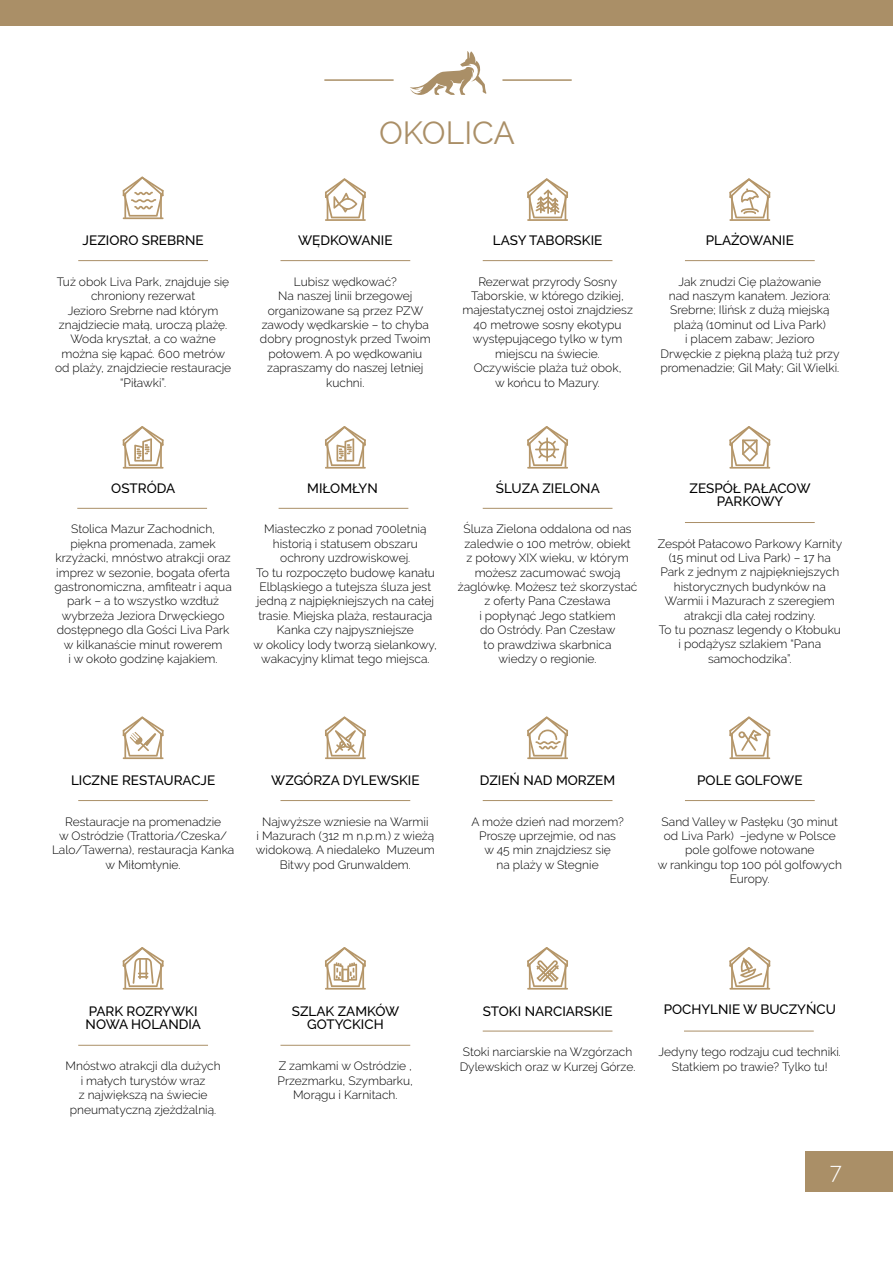
<style>
.page{position:relative;width:893px;height:1263px;background:#fff}
.page>*{position:absolute;margin:0;border:0;box-sizing:border-box;transform-origin:0 0}
.t1{font:31.5px "Raleway";color:#aa8f67}
.t2{font:300 22.5px "Raleway";color:#fff}
.t3{font:500 13.5px/13.5px "Raleway";color:#000;text-align:center}
.t4{font:300 12px/14.4px "Raleway";color:#000;text-align:center}
</style>
<div class="page">
<svg style="left:410px;top:51px;width:77px;height:44px"></svg>
<hr style="left:324px;top:79px;width:70px;height:2px;background:#aa8f67">
<hr style="left:502px;top:79px;width:70px;height:2px;background:#aa8f67">
<hr style="left:78px;top:260px;width:130px;height:1px;background:#aa8f67">
<hr style="left:78px;top:800px;width:130px;height:1px;background:#aa8f67">
<hr style="left:483px;top:1031px;width:129px;height:1px;background:#aa8f67">
<hr style="left:77px;top:508px;width:130px;height:1px;background:#aa8f67">
<hr style="left:280px;top:260px;width:130px;height:1px;background:#aa8f67">
<hr style="left:280px;top:800px;width:130px;height:1px;background:#aa8f67">
<hr style="left:279px;top:508px;width:129px;height:1px;background:#aa8f67">
<hr style="left:483px;top:260px;width:129px;height:1px;background:#aa8f67">
<hr style="left:483px;top:800px;width:129px;height:1px;background:#aa8f67">
<hr style="left:483px;top:508px;width:129px;height:1px;background:#aa8f67">
<hr style="left:685px;top:260px;width:130px;height:1px;background:#aa8f67">
<hr style="left:685px;top:800px;width:130px;height:1px;background:#aa8f67">
<hr style="left:684px;top:1031px;width:130px;height:1px;background:#aa8f67">
<hr style="left:685px;top:522px;width:130px;height:1px;background:#aa8f67">
<hr style="left:280px;top:1045px;width:130px;height:1px;background:#aa8f67">
<hr style="left:78px;top:1045px;width:130px;height:1px;background:#aa8f67">
<hr style="left:123px;top:217px;width:41px;height:2px;background:#b59669">
<svg style="left:123px;top:177px;width:41px;height:40px"></svg>
<hr style="left:325px;top:219px;width:41px;height:2px;background:#b59669">
<svg style="left:325px;top:178px;width:41px;height:42px"></svg>
<hr style="left:362px;top:195px;width:2px;height:25px;background:#b59669">
<hr style="left:527px;top:219px;width:41px;height:2px;background:#b59669">
<svg style="left:527px;top:178px;width:41px;height:42px"></svg>
<hr style="left:729px;top:219px;width:41px;height:2px;background:#b59669">
<svg style="left:729px;top:178px;width:41px;height:42px"></svg>
<svg style="left:123px;top:426px;width:41px;height:40px"></svg>
<hr style="left:123px;top:467px;width:41px;height:2px;background:#b59669">
<hr style="left:124px;top:443px;width:2px;height:25px;background:#b59669">
<hr style="left:160px;top:443px;width:2px;height:25px;background:#b59669">
<hr style="left:325px;top:467px;width:41px;height:2px;background:#b59669">
<svg style="left:325px;top:426px;width:41px;height:42px"></svg>
<hr style="left:362px;top:443px;width:2px;height:25px;background:#b59669">
<hr style="left:527px;top:467px;width:41px;height:2px;background:#b59669">
<svg style="left:527px;top:426px;width:41px;height:42px"></svg>
<hr style="left:729px;top:467px;width:41px;height:2px;background:#b59669">
<svg style="left:729px;top:426px;width:41px;height:42px"></svg>
<hr style="left:123px;top:757px;width:41px;height:2px;background:#b59669">
<hr style="left:124px;top:733px;width:2px;height:25px;background:#b59669">
<hr style="left:160px;top:733px;width:2px;height:25px;background:#b59669">
<svg style="left:123px;top:716px;width:41px;height:40px"></svg>
<hr style="left:325px;top:757px;width:41px;height:2px;background:#b59669">
<svg style="left:325px;top:716px;width:41px;height:42px"></svg>
<hr style="left:527px;top:757px;width:41px;height:2px;background:#b59669">
<svg style="left:527px;top:716px;width:41px;height:42px"></svg>
<hr style="left:729px;top:757px;width:41px;height:2px;background:#b59669">
<svg style="left:729px;top:716px;width:41px;height:42px"></svg>
<svg style="left:325px;top:947px;width:41px;height:42px"></svg>
<svg style="left:527px;top:947px;width:41px;height:42px"></svg>
<svg style="left:123px;top:947px;width:41px;height:40px"></svg>
<hr style="left:123px;top:988px;width:41px;height:1px;background:#b59669">
<hr style="left:124px;top:964px;width:2px;height:25px;background:#b59669">
<hr style="left:160px;top:964px;width:2px;height:25px;background:#b59669">
<svg style="left:729px;top:947px;width:41px;height:42px"></svg>
<div style="left:0;top:0;width:893px;height:26px;background:#aa8f67"></div>
<div style="left:805px;top:1151px;width:88px;height:41px;background:#aa8f67"></div>
<h1 class="t1" style="left:379px;top:114px;width:137px">OKOLICA</h1>
<p class="t3" style="left:83px;top:233px;width:122px">JEZIORO SREBRNE</p>
<p class="t4" style="left:55px;top:274px;width:178px">Tuż obok Liva Park, znajduje się chroniony rezerwat<br>Jezioro Srebrne nad którym znajdziecie małą, uroczą plażę.<br>Woda kryształ, a co ważne można się kąpać. 600 metrów od plaży, znajdziecie restauracje “Piławki”.</p>
<p class="t3" style="left:298px;top:234px;width:96px">WĘDKOWANIE</p>
<p class="t4" style="left:260px;top:274px;width:172px">Lubisz wędkować?<br>Na naszej linii brzegowej organizowane są przez PZW zawody wędkarskie – to chyba dobry prognostyk przed Twoim połowem. A po wędkowaniu zapraszamy do naszej letniej kuchni.</p>
<p class="t3" style="left:493px;top:234px;width:111px">LASY TABORSKIE</p>
<p class="t4" style="left:462px;top:274px;width:172px">Rezerwat przyrody Sosny<br>Taborskie, w którego dzikiej, majestatycznej ostoi znajdziesz<br>40 metrowe sosny ekotypu występującego tylko w tym miejscu na świecie.<br>Oczywiście plaża tuż obok,<br>w końcu to Mazury.</p>
<p class="t3" style="left:706px;top:234px;width:90px">PLAŻOWANIE</p>
<p class="t4" style="left:660px;top:274px;width:181px">Jak znudzi Cię plażowanie<br>nad naszym kanałem. Jeziora:<br>Srebrne; Ilińsk z dużą miejską plażą (10minut od Liva Park)<br>i placem zabaw; Jezioro<br>Drwęckie z piękną plażą tuż przy promenadzie; Gil Mały; Gil Wielki.</p>
<p class="t3" style="left:111px;top:481px;width:66px">OSTRÓDA</p>
<p class="t4" style="left:54px;top:522px;width:179px">Stolica Mazur Zachodnich, piękna promenada, zamek krzyżacki, mnóstwo atrakcji oraz imprez w sezonie, bogata oferta gastronomiczna, amfiteatr i aqua park – a to wszystko wzdłuż wybrzeża Jeziora Drwęckiego dostępnego dla Gości Liva Park w kilkanaście minut rowerem<br>i w około godzinę kajakiem.</p>
<p class="t3" style="left:307px;top:481px;width:72px">MIŁOMŁYN</p>
<p class="t4" style="left:254px;top:522px;width:185px">Miasteczko z ponad 700letnią historią i statusem obszaru ochrony uzdrowiskowej.<br>To tu rozpoczęto budowę kanału<br>Elbląskiego a tutejsza śluza jest jedną z najpiękniejszych na całej trasie. Miejska plaża, restauracja<br>Kanka czy najpyszniejsze<br>w okolicy lody tworzą sielankowy, wakacyjny klimat tego miejsca.</p>
<p class="t3" style="left:496px;top:481px;width:106px">ŚLUZA ZIELONA</p>
<p class="t4" style="left:458px;top:522px;width:181px">Śluza Zielona oddalona od nas zaledwie o 100 metrów, obiekt<br>z połowy XIX wieku, w którym możesz zacumować swoją żaglówkę. Możesz też skorzystać z oferty Pana Czesława<br>i popłynąć Jego statkiem<br>do Ostródy. Pan Czesław<br>to prawdziwa skarbnica<br>wiedzy o regionie.</p>
<p class="t3" style="left:690px;top:481px;width:122px">ZESPÓŁ PAŁACOW<br>PARKOWY</p>
<p class="t4" style="left:658px;top:536px;width:186px">Zespół Pałacowo Parkowy Karnity (15 minut od Liva Park) – 17 ha<br>Park z jednym z najpiękniejszych historycznych budynków na<br>Warmii i Mazurach z szeregiem atrakcji dla całej rodziny.<br>To tu poznasz legendy o Kłobuku i podążysz szlakiem “Pana samochodzika”.</p>
<p class="t3" style="left:71px;top:773px;width:146px">LICZNE RESTAURACJE</p>
<p class="t4" style="left:52px;top:814px;width:184px">Restauracje na promenadzie<br>w Ostródzie (Trattoria/Czeska/<br>Lalo/Tawerna), restauracja Kanka w Miłomłynie.</p>
<p class="t3" style="left:271px;top:773px;width:150px">WZGÓRZA DYLEWSKIE</p>
<p class="t4" style="left:256px;top:814px;width:180px">Najwyższe wzniesie na Warmii<br>i Mazurach (312 m n.p.m.) z wieżą widokową. A niedaleko Muzeum<br>Bitwy pod Grunwaldem.</p>
<p class="t3" style="left:480px;top:773px;width:137px">DZIEŃ NAD MORZEM</p>
<p class="t4" style="left:471px;top:814px;width:154px">A może dzień nad morzem?<br>Proszę uprzejmie, od nas<br>w 45 min znajdziesz się<br>na plaży w Stegnie</p>
<p class="t3" style="left:697px;top:773px;width:107px">POLE GOLFOWE</p>
<p class="t4" style="left:658px;top:814px;width:186px">Sand Valley w Pasłęku (30 minut od Liva Park) –jedyne w Polsce pole golfowe notowane<br>w rankingu top 100 pól golfowych<br>Europy.</p>
<p class="t3" style="left:86px;top:1004px;width:117px;text-align:left">PARK ROZRYWKI<br>NOWA HOLANDIA</p>
<p class="t4" style="left:66px;top:1059px;width:157px">Mnóstwo atrakcji dla dużych i małych turystów wraz<br>z największą na świecie pneumatyczną zjeżdżalnią.</p>
<p class="t3" style="left:292px;top:1004px;width:109px">SZLAK ZAMKÓW<br>GOTYCKICH</p>
<p class="t4" style="left:278px;top:1059px;width:137px">Z zamkami w Ostródzie ,<br>Przezmarku, Szymbarku,<br>Morągu i Karnitach.</p>
<p class="t3" style="left:483px;top:1004px;width:131px">STOKI NARCIARSKIE</p>
<p class="t4" style="left:460px;top:1045px;width:177px;text-align:left">Stoki narciarskie na Wzgórzach<br>Dylewskich oraz w Kurzej Górze.</p>
<p class="t3" style="left:664px;top:1002px;width:174px">POCHYLNIE W BUCZYŃCU</p>
<p class="t4" style="left:659px;top:1045px;width:184px">Jedyny tego rodzaju cud techniki.<br>Statkiem po trawie? Tylko tu!</p>
<h2 class="t2" style="left:830px;top:1158px;width:14px">7</h2>
</div>
